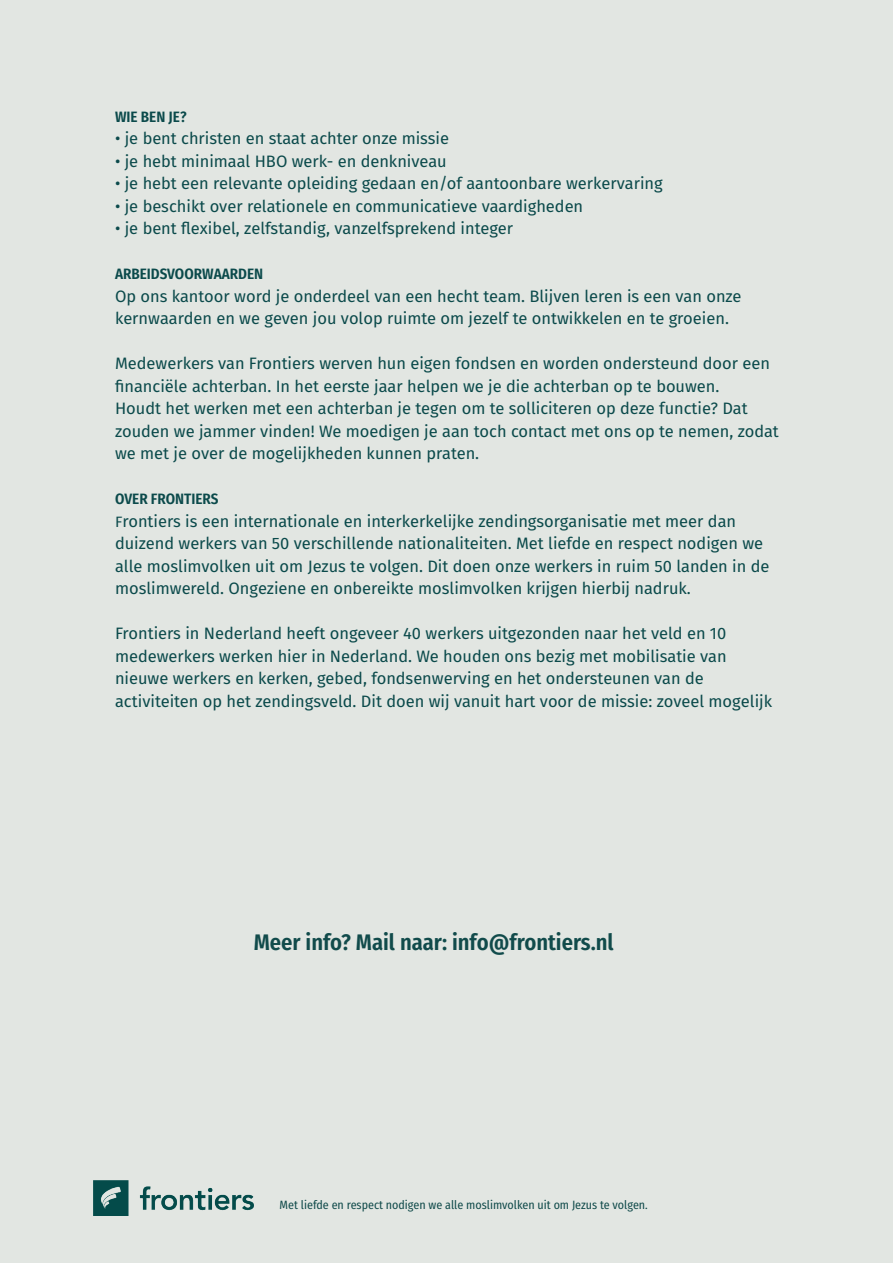
<style>
.page{position:relative;width:893px;height:1263px;background:#e2e6e2}
.page>*{position:absolute;margin:0;border:0;box-sizing:border-box;transform-origin:0 0}
.t1{font:600 22.5px "Fira Sans Condensed";color:#114b4b}
.t2{font:16.5px/22.5px "Fira Sans";color:#0b4a4b}
.t3{font:600 15px "Fira Sans Condensed";color:#0b4a4b}
.t4{font:12px "Fira Sans Condensed";color:#114b4b}
.s1{font-size:15px}
</style>
<div class="page">
<img style="left:94px;top:1180px;width:160px;height:36px">
<p class="t3" style="left:115px;top:104px;width:73px">WIE BEN JE?</p>
<p class="t2" style="left:115px;top:127px;width:336px">• je bent christen en staat achter onze missie</p>
<p class="t2" style="left:115px;top:149px;width:333px">• je hebt minimaal HBO werk- en denkniveau</p>
<p class="t2" style="left:115px;top:172px;width:549px">• je hebt een relevante opleiding gedaan en/of aantoonbare werkervaring</p>
<p class="t2" style="left:115px;top:194px;width:470px">• je beschikt over relationele en communicatieve vaardigheden</p>
<p class="t2" style="left:115px;top:217px;width:400px">• je bent flexibel, zelfstandig, vanzelfsprekend integer</p>
<p class="t3" style="left:115px;top:262px;width:150px">ARBEIDSVOORWAARDEN</p>
<p class="t2" style="left:115px;top:284px;width:628px">Op ons kantoor word je onderdeel van een hecht team. Blijven leren is een van onze kernwaarden en we geven jou volop ruimte om jezelf te ontwikkelen en te groeien.</p>
<p class="t2" style="left:115px;top:352px;width:665px">Medewerkers van Frontiers werven hun eigen fondsen en worden ondersteund door een financiële achterban. In het eerste jaar helpen we je die achterban op te bouwen.<br>Houdt het werken met een achterban je tegen om te solliciteren op deze functie? Dat zouden we jammer vinden! We moedigen je aan toch contact met ons op te nemen, zodat we met je over de mogelijkheden kunnen praten.</p>
<p class="t3" style="left:115px;top:487px;width:105px">OVER FRONTIERS</p>
<p class="t2" style="left:115px;top:509px;width:656px"><span class="s1">F</span>rontiers is een internationale en interkerkelijke zendingsorganisatie met meer dan duizend werkers van 50 verschillende nationaliteiten. Met liefde en respect nodigen we alle moslimvolken uit om Jezus te volgen. Dit doen onze werkers in ruim 50 landen in de moslimwereld. Ongeziene en onbereikte moslimvolken krijgen hierbij nadruk.</p>
<p class="t2" style="left:115px;top:622px;width:659px">Frontiers in Nederland heeft ongeveer 40 werkers uitgezonden naar het veld en 10 medewerkers werken hier in Nederland. We houden ons bezig met mobilisatie van nieuwe werkers en kerken, gebed, fondsenwerving en het ondersteunen van de activiteiten op het zendingsveld. Dit doen wij vanuit hart voor de missie: zoveel mogelijk</p>
<h1 class="t1" style="left:254px;top:924px;width:362px">Meer info? Mail naar: info@frontiers.nl</h1>
<p class="t4" style="left:280px;top:1196px;width:370px">Met liefde en respect nodigen we alle moslimvolken uit om Jezus te volgen.</p>
</div>
